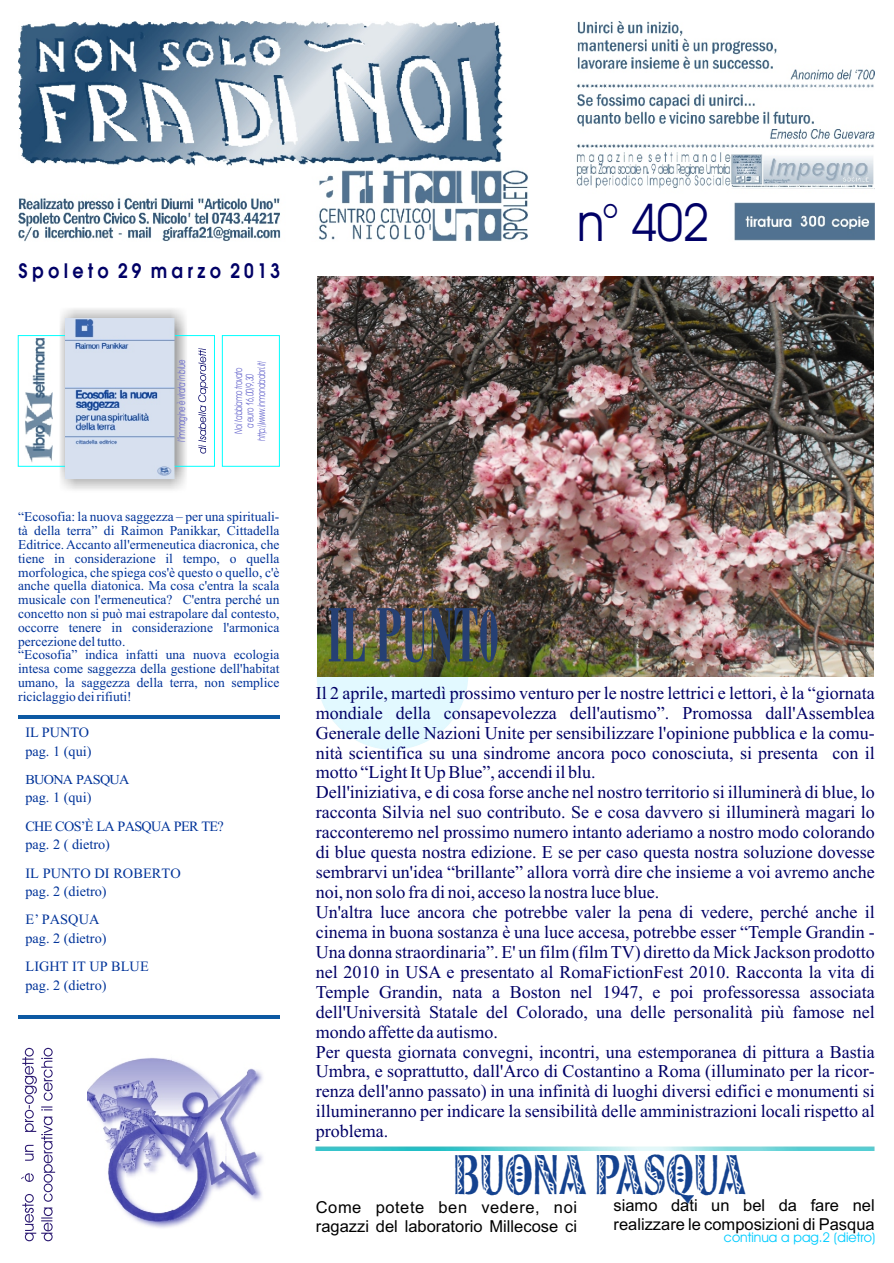
<style>
.page{position:relative;width:894px;height:1263px;background:#fff}
.page>*{position:absolute;margin:0;border:0;box-sizing:border-box;transform-origin:0 0}
.t1{font:81.6px "Bodoni Bd Cn BT";color:#264073;scale:.64 1}
.t2{font:58.35px "Zinjaro LET";color:#14428f;scale:.62 1}
.t3{font:52.35px "Avant Garde Bk BT";color:#006;scale:.93 1}
.t4{font:600 22.05px "Avant Gar Got Itc TEE";letter-spacing:.225em;color:#006;scale:.87 1}
.t5{font:18px/20px "Times New Roman";color:#006}
.t6{font:16.5px/18.5px "Arial";color:#000}
.t7{font:14.25px/18.5px "Times New Roman";color:#039}
.t8{font:14.25px/18.3px "Times New Roman";letter-spacing:-.05em;color:#039}
.t9{font:13.65px "Times New Roman";letter-spacing:-.05em;color:#039;scale:1.04 1}
.t10{font:13.5px/13.8px "Times New Roman";color:#039}
.t11{font:13.5px "Avant Garde Bk BT";color:#0cf}
.t12{font:italic 10.5px/11.6px "Avant Garde Bk BT";letter-spacing:-.03em;color:#66c;text-align:center;scale:.68 1}
</style>
<div class="page">
<img style="left:18px;top:21px;width:857px;height:221px">
<svg style="left:21px;top:1048px;width:34px;height:193px"></svg>
<div style="left:316px;top:598px;width:152px;height:152px;background:#e2f9ff;border-radius:50%"></div>
<img style="left:88px;top:1058px;width:175px;height:170px">
<img style="left:316px;top:1147px;width:559px;height:3px">
<img style="left:60px;top:308px;width:127px;height:182px">
<div style="left:18px;top:335px;width:197px;height:132px;border:1px solid #0ff"></div>
<div style="left:222px;top:335px;width:58px;height:132px;border:1px solid #0ff"></div>
<img style="left:25px;top:339px;width:28px;height:123px">
<svg style="left:198px;top:348px;width:10px;height:106px"></svg>
<img style="left:65px;top:319px;width:109px;height:160px">
<img style="left:317px;top:277px;width:556px;height:399px">
<hr style="left:18px;top:716px;width:261px;height:3px;background:#0d59a3">
<hr style="left:18px;top:1016px;width:261px;height:3px;background:#0d59a3">
<p class="t4" style="left:18px;top:261px;width:302px">Spoleto 29 marzo 2013</p>
<p class="t12" style="left:177px;top:442px;width:121px;rotate:-90deg">l’immagine è virata in blue</p>
<p class="t12" style="left:234px;top:441px;width:119px;rotate:-90deg">Noi l'abbiamo trovato<br>a euro 16,00/9,30 http://www.inmondadori.it/</p>
<p class="t10" style="left:18px;top:511px;width:263px">“Ecosofia: la nuova saggezza – per una spirituali&shy;tà della terra” di Raimon Panikkar, Cittadella Editrice. Accanto all'ermeneutica diacronica, che tiene in considerazione il tempo, o quella morfologica, che spiega cos'è questo o quello, c'è anche quella diatonica. Ma cosa c'entra la scala musicale con l'ermeneutica? C'entra perché un concetto non si può mai estrapolare dal contesto, occorre tenere in considerazione l'armonica percezione del tutto.<br>“Ecosofia” indica infatti una nuova ecologia intesa come saggezza della gestione dell'habitat umano, la saggezza della terra, non semplice riciclaggio dei rifiuti!</p>
<p class="t7" style="left:25px;top:725px;width:68px">IL PUNTO pag. 1 (qui)</p>
<p class="t9" style="left:25px;top:774px;width:102px">BUONA PASQUA</p>
<p class="t7" style="left:25px;top:790px;width:68px">pag. 1 (qui)</p>
<p class="t8" style="left:25px;top:818px;width:200px">CHE COS’È LA PASQUA PER TE? pag. 2 ( dietro)</p>
<p class="t7" style="left:25px;top:865px;width:157px;line-height:18px">IL PUNTO DI ROBERTO pag. 2 (dietro)</p>
<p class="t7" style="left:25px;top:912px;width:83px">E’ PASQUA pag. 2 (dietro)</p>
<p class="t7" style="left:25px;top:959px;width:125px">LIGHT IT UP BLUE pag. 2 (dietro)</p>
<h3 class="t3" style="left:577px;top:201px;width:144px">n° 402</h3>
<h1 class="t1" style="left:327px;top:599px;width:271px">IL PUNT0</h1>
<p class="t5" style="left:316px;top:684px;width:561px">Il 2 aprile, martedì prossimo venturo per le nostre lettrici e lettori, è la “giornata mondiale della consapevolezza dell'autismo”. Promossa dall'Assemblea Generale delle Nazioni Unite per sensibilizzare l'opinione pubblica e la comu&shy;nità scientifica su una sindrome ancora poco conosciuta, si presenta con il motto “Light It Up Blue”, accendi il blu.<br>Dell'iniziativa, e di cosa forse anche nel nostro territorio si illuminerà di blue, lo racconta Silvia nel suo contributo. Se e cosa davvero si illuminerà magari lo racconteremo nel prossimo numero intanto aderiamo a nostro modo colorando di blue questa nostra edizione. E se per caso questa nostra soluzione dovesse sembrarvi un'idea “brillante” allora vorrà dire che insieme a voi avremo anche noi, non solo fra di noi, acceso la nostra luce blue.<br>Un'altra luce ancora che potrebbe valer la pena di vedere, perché anche il cinema in buona sostanza è una luce accesa, potrebbe esser “Temple Grandin - Una donna straordinaria”. E' un film (film TV) diretto da Mick Jackson prodotto nel 2010 in USA e presentato al RomaFictionFest 2010. Racconta la vita di Temple Grandin, nata a Boston nel 1947, e poi professoressa associata dell'Università Statale del Colorado, una delle personalità più famose nel mondo affette da autismo.<br>Per questa giornata convegni, incontri, una estemporanea di pittura a Bastia Umbra, e soprattutto, dall'Arco di Costantino a Roma (illuminato per la ricor&shy;renza dell'anno passato) in una infinità di luoghi diversi edifici e monumenti si illumineranno per indicare la sensibilità delle amministrazioni locali rispetto al problema.</p>
<h2 class="t2" style="left:453px;top:1141px;width:474px">BUONA PASQUA</h2>
<p class="t6" style="left:316px;top:1200px;width:263px">Come potete ben vedere, noi ragazzi del laboratorio Millecose ci</p>
<p class="t6" style="left:614px;top:1198px;width:263px">siamo dati un bel da fare nel realizzare le composizioni di Pasqua</p>
<p class="t11" style="left:724px;top:1232px;width:153px">continua a pag.2 (dietro)</p>
</div>
